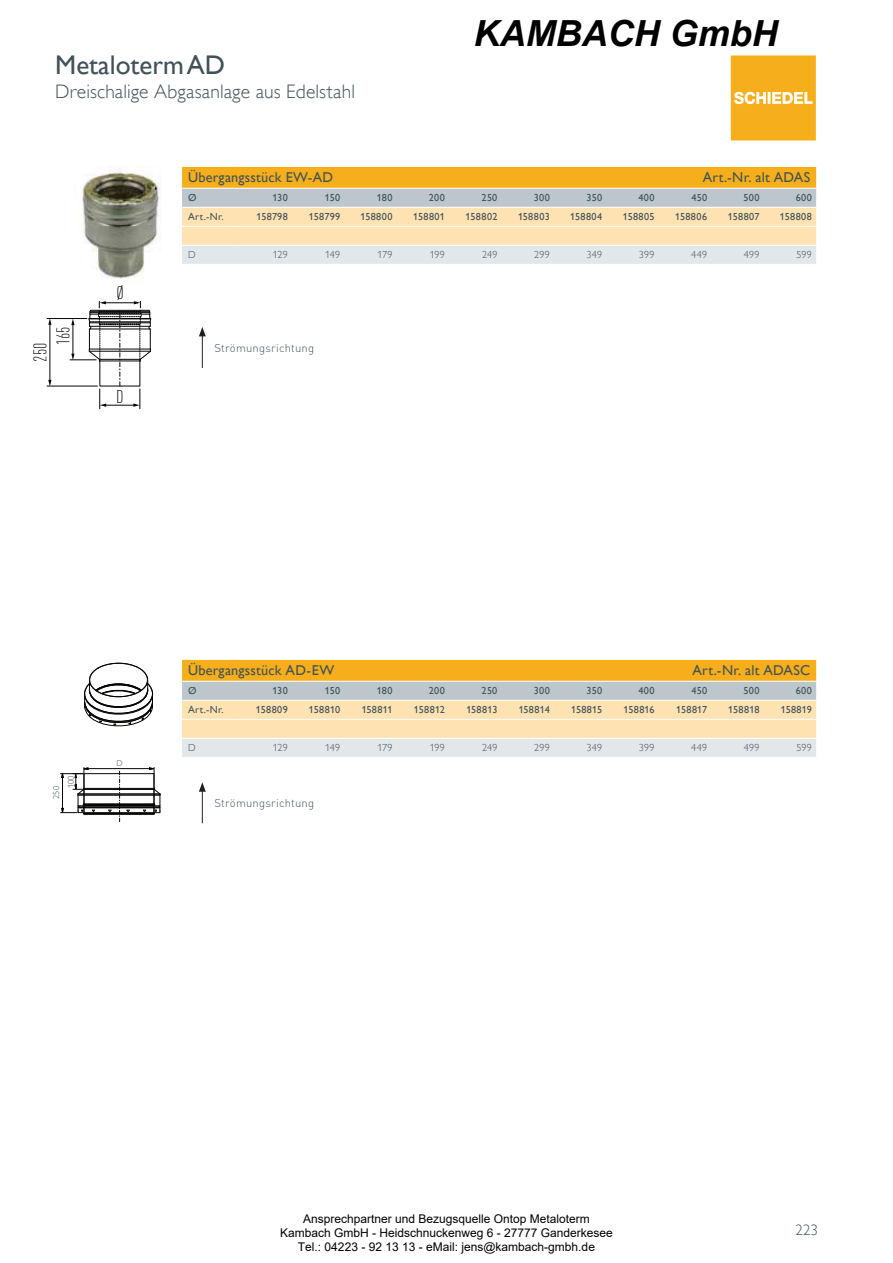
<style>
.page{position:relative;width:893px;height:1263px;background:#fff}
.page>*{position:absolute;margin:0;border:0;box-sizing:border-box;transform-origin:0 0}
.t1{font:italic 700 36px "Arial";color:#000}
.t2{font:27px "Gill Alt One";color:#41525a}
.t3{font:300 19.5px "Gill Alt One";letter-spacing:.005em;color:#41525a}
.t4{font:300 condensed 18.15px/23.1px "DIN Pro";color:#060604}
.t5{font:300 15px "Gill Alt One";color:#41525a}
.t6{font:14.25px "Gill Alt One";letter-spacing:.015em;color:#41525a}
.t7{font:12px/14.4px "Arial";color:#000;text-align:center}
.t8{font:300 11.25px "DIN Pro";letter-spacing:.02em;color:#41525a}
.t9{font:10.2px "Gill Alt One";letter-spacing:.025em;color:#41525a}
.t10{font:300 10.2px "Gill Alt One";letter-spacing:.01em;color:#41525a}
.t11{font:8.4px "Gill Sans Alt One WGL Light";color:#41525a}
</style>
<div class="page">
<hr style="left:202px;top:334px;width:1px;height:34px;background:#231f20">
<svg style="left:199px;top:327px;width:7px;height:9px"></svg>
<hr style="left:202px;top:789px;width:1px;height:34px;background:#231f20">
<svg style="left:199px;top:782px;width:7px;height:10px"></svg>
<svg style="left:182px;top:166px;width:635px;height:98px;background:#ebd4a4"></svg>
<img style="left:82px;top:166px;width:79px;height:113px">
<hr style="left:50px;top:325px;width:1px;height:56px;background:#060604">
<svg style="left:48px;top:380px;width:3px;height:6px"></svg>
<svg style="left:48px;top:319px;width:3px;height:6px"></svg>
<hr style="left:47px;top:318px;width:40px;height:1px;background:#040504">
<hr style="left:47px;top:386px;width:50px;height:1px;background:#040504">
<svg style="left:70px;top:301px;width:81px;height:108px"></svg>
<svg style="left:182px;top:659px;width:635px;height:98px;background:#ebd4a4"></svg>
<svg style="left:84px;top:662px;width:70px;height:65px"></svg>
<svg style="left:61px;top:767px;width:100px;height:55px"></svg>
<svg style="left:731px;top:56px;width:85px;height:85px;background:#f6b42c"></svg>
<h2 class="t2" style="left:55px;top:49px;width:171px">MetalotermAD</h2>
<h3 class="t3" style="left:55px;top:80px;width:301px">Dreischalige Abgasanlage aus Edelstahl</h3>
<h1 class="t1" style="left:474px;top:10px;width:305px">KAMBACH GmbH</h1>
<h3 class="t4" style="left:29px;top:345px;width:20px;text-indent:-16px;rotate:-90deg">250<br>165</h3>
<h3 class="t4" style="left:116px;top:282px;width:9px">Ø</h3>
<h3 class="t4" style="left:116px;top:385px;width:9px">D</h3>
<h3 class="t6" style="left:188px;top:169px;width:147px">Übergangsstück EW-AD</h3>
<h3 class="t6" style="left:703px;top:169px;width:109px">Art.-Nr. alt ADAS</h3>
<p class="t9" style="left:188px;top:192px;width:10px">Ø</p>
<p class="t9" style="left:272px;top:192px;width:17px">130</p>
<p class="t9" style="left:325px;top:192px;width:17px">150</p>
<p class="t9" style="left:377px;top:192px;width:17px">180</p>
<p class="t9" style="left:429px;top:192px;width:18px">200</p>
<p class="t9" style="left:482px;top:192px;width:17px">250</p>
<p class="t9" style="left:534px;top:192px;width:18px">300</p>
<p class="t9" style="left:586px;top:192px;width:17px">350</p>
<p class="t9" style="left:638px;top:192px;width:18px">400</p>
<p class="t9" style="left:691px;top:192px;width:17px">450</p>
<p class="t9" style="left:743px;top:192px;width:18px">500</p>
<p class="t9" style="left:796px;top:192px;width:18px">600</p>
<p class="t9" style="left:188px;top:211px;width:37px">Art.-Nr.</p>
<p class="t9" style="left:256px;top:211px;width:33px">158798</p>
<p class="t9" style="left:309px;top:211px;width:33px">158799</p>
<p class="t9" style="left:360px;top:211px;width:34px">158800</p>
<p class="t9" style="left:413px;top:211px;width:33px">158801</p>
<p class="t9" style="left:466px;top:211px;width:33px">158802</p>
<p class="t9" style="left:518px;top:211px;width:33px">158803</p>
<p class="t9" style="left:570px;top:211px;width:34px">158804</p>
<p class="t9" style="left:623px;top:211px;width:33px">158805</p>
<p class="t9" style="left:675px;top:211px;width:33px">158806</p>
<p class="t9" style="left:728px;top:211px;width:33px">158807</p>
<p class="t9" style="left:780px;top:211px;width:34px">158808</p>
<p class="t10" style="left:188px;top:249px;width:9px">D</p>
<p class="t10" style="left:273px;top:249px;width:17px">129</p>
<p class="t10" style="left:325px;top:249px;width:17px">149</p>
<p class="t10" style="left:377px;top:249px;width:17px">179</p>
<p class="t10" style="left:430px;top:249px;width:17px">199</p>
<p class="t10" style="left:482px;top:249px;width:17px">249</p>
<p class="t10" style="left:534px;top:249px;width:17px">299</p>
<p class="t10" style="left:586px;top:249px;width:17px">349</p>
<p class="t10" style="left:639px;top:249px;width:17px">399</p>
<p class="t10" style="left:691px;top:249px;width:17px">449</p>
<p class="t10" style="left:744px;top:249px;width:17px">499</p>
<p class="t10" style="left:796px;top:249px;width:17px">599</p>
<p class="t8" style="left:214px;top:341px;width:101px">Strömungsrichtung</p>
<p class="t11" style="left:50px;top:799px;width:14px;rotate:-90deg">250</p>
<p class="t11" style="left:65px;top:788px;width:14px;rotate:-90deg">100</p>
<p class="t11" style="left:116px;top:757px;width:8px">D</p>
<h3 class="t6" style="left:188px;top:662px;width:148px">Übergangsstück AD-EW</h3>
<h3 class="t6" style="left:692px;top:662px;width:119px">Art.-Nr. alt ADASC</h3>
<p class="t9" style="left:188px;top:685px;width:10px">Ø</p>
<p class="t9" style="left:272px;top:685px;width:17px">130</p>
<p class="t9" style="left:325px;top:685px;width:17px">150</p>
<p class="t9" style="left:377px;top:685px;width:17px">180</p>
<p class="t9" style="left:429px;top:685px;width:18px">200</p>
<p class="t9" style="left:482px;top:685px;width:17px">250</p>
<p class="t9" style="left:534px;top:685px;width:18px">300</p>
<p class="t9" style="left:586px;top:685px;width:17px">350</p>
<p class="t9" style="left:638px;top:685px;width:18px">400</p>
<p class="t9" style="left:691px;top:685px;width:17px">450</p>
<p class="t9" style="left:743px;top:685px;width:18px">500</p>
<p class="t9" style="left:796px;top:685px;width:18px">600</p>
<p class="t9" style="left:188px;top:704px;width:37px">Art.-Nr.</p>
<p class="t9" style="left:256px;top:704px;width:33px">158809</p>
<p class="t9" style="left:309px;top:704px;width:33px">158810</p>
<p class="t9" style="left:362px;top:704px;width:32px">158811</p>
<p class="t9" style="left:414px;top:704px;width:33px">158812</p>
<p class="t9" style="left:466px;top:704px;width:33px">158813</p>
<p class="t9" style="left:519px;top:704px;width:33px">158814</p>
<p class="t9" style="left:571px;top:704px;width:33px">158815</p>
<p class="t9" style="left:623px;top:704px;width:33px">158816</p>
<p class="t9" style="left:676px;top:704px;width:32px">158817</p>
<p class="t9" style="left:728px;top:704px;width:33px">158818</p>
<p class="t9" style="left:781px;top:704px;width:33px">158819</p>
<p class="t10" style="left:188px;top:742px;width:9px">D</p>
<p class="t10" style="left:273px;top:742px;width:17px">129</p>
<p class="t10" style="left:325px;top:742px;width:17px">149</p>
<p class="t10" style="left:377px;top:742px;width:17px">179</p>
<p class="t10" style="left:430px;top:742px;width:17px">199</p>
<p class="t10" style="left:482px;top:742px;width:17px">249</p>
<p class="t10" style="left:534px;top:742px;width:17px">299</p>
<p class="t10" style="left:587px;top:742px;width:17px">349</p>
<p class="t10" style="left:639px;top:742px;width:17px">399</p>
<p class="t10" style="left:691px;top:742px;width:17px">449</p>
<p class="t10" style="left:744px;top:742px;width:17px">499</p>
<p class="t10" style="left:796px;top:742px;width:17px">599</p>
<p class="t8" style="left:214px;top:797px;width:101px">Strömungsrichtung</p>
<p class="t7" style="left:280px;top:1211px;width:334px">Ansprechpartner und Bezugsquelle Ontop Metaloterm<br>Kambach GmbH - Heidschnuckenweg 6 - 27777 Ganderkesee<br>Tel.: 04223 - 92 13 13 - eMail: jens@kambach-gmbh.de</p>
<h3 class="t5" style="left:795px;top:1221px;width:24px">223</h3>
</div>
